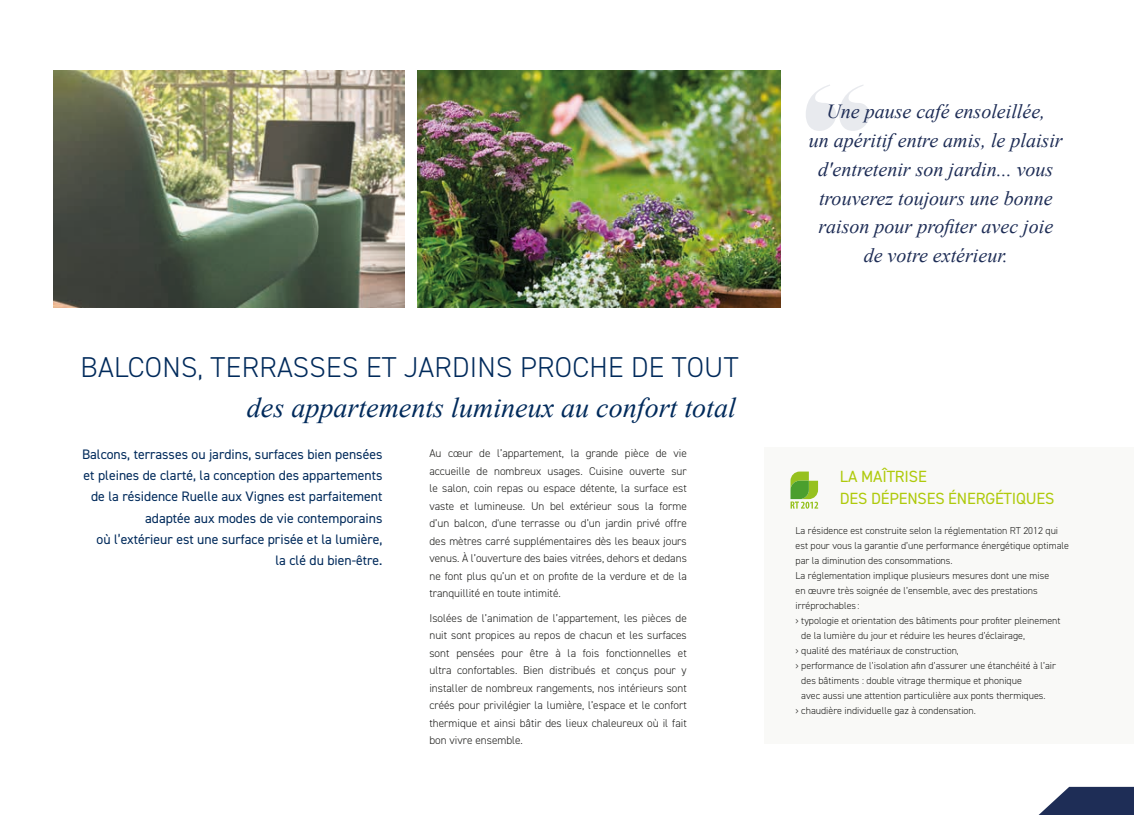
<style>
.page{position:relative;width:1134px;height:815px;background:#fff}
.page>*{position:absolute;margin:0;border:0;box-sizing:border-box;transform-origin:0 0}
.t1{font:300 28.75px "DIN2014";letter-spacing:.01em;color:#002a5b}
.t2{font:italic 28.12px "Times New Roman";color:#002a5b}
.t3{font:italic 20px/28.8px "Times New Roman";color:#1e2d56;text-align:center}
.t4{font:16.25px/21.5px "DIN2014";letter-spacing:-.01em;color:#afca0b}
.t5{font:13.75px/21.2px "DIN2014";color:#002a5b;text-align:right}
.t6{font:300 11.25px/17.5px "DIN2014";color:#1d1d1b;text-align:justify}
.t7{font:300 10px "DIN2014";color:#1d1d1b}
</style>
<div class="page">
<svg style="left:1038px;top:787px;width:96px;height:28px"></svg>
<img style="left:53px;top:71px;width:352px;height:237px">
<img style="left:417px;top:71px;width:364px;height:237px">
<div style="left:764px;top:447px;width:370px;height:297px;background:#f9f9f7"></div>
<svg style="left:790px;top:472px;width:28px;height:37px"></svg>
<svg style="left:806px;top:85px;width:63px;height:46px"></svg>
<h1 class="t1" style="left:81px;top:350px;width:659px">BALCONS, TERRASSES ET JARDINS PROCHE DE TOUT</h1>
<h2 class="t2" style="left:247px;top:388px;width:491px">des appartements lumineux au confort total</h2>
<p class="t5" style="left:82px;top:443px;width:302px">Balcons, terrasses ou jardins, surfaces bien pensées et pleines de clarté, la conception des appartements de la résidence Ruelle aux Vignes est parfaitement adaptée aux modes de vie contemporains<br>où l’extérieur est une surface prisée et la lumière,<br>la clé du bien-être.</p>
<p class="t6" style="left:429px;top:444px;width:259px">Au cœur de l’appartement, la grande pièce de vie accueille de nombreux usages. Cuisine ouverte sur le salon, coin repas ou espace détente, la surface est vaste et lumineuse. Un bel extérieur sous la forme d’un balcon, d'une terrasse ou d’un jardin privé offre des mètres carré supplémentaires dès les beaux jours venus. À l’ouverture des baies vitrées, dehors et dedans ne font plus qu’un et on profite de la verdure et de la tranquillité en toute intimité.</p>
<p class="t6" style="left:429px;top:609px;width:259px">Isolées de l’animation de l’appartement, les pièces de nuit sont propices au repos de chacun et les surfaces sont pensées pour être à la fois fonctionnelles et ultra confortables. Bien distribués et conçus pour y installer de nombreux rangements, nos intérieurs sont créés pour privilégier la lumière, l’espace et le confort thermique et ainsi bâtir des lieux chaleureux où il fait bon vivre ensemble.</p>
<h3 class="t3" style="left:809px;top:97px;width:255px">Une pause café ensoleillée,<br>un apéritif entre amis, le plaisir d'entretenir son jardin... vous trouverez toujours une bonne raison pour profiter avec joie de votre extérieur.</h3>
<h3 class="t4" style="left:840px;top:466px;width:216px">LA MAÎTRISE<br>DES DÉPENSES ÉNERGÉTIQUES</h3>
<p class="t7" style="left:795px;top:525px;width:264px">La résidence est construite selon la réglementation RT 2012 qui</p>
<p class="t7" style="left:795px;top:540px;width:275px">est pour vous la garantie d’une performance énergétique optimale</p>
<p class="t7" style="left:795px;top:555px;width:159px">par la diminution des consommations.</p>
<p class="t7" style="left:795px;top:570px;width:255px">La réglementation implique plusieurs mesures dont une mise</p>
<p class="t7" style="left:795px;top:585px;width:244px">en œuvre très soignée de l’ensemble, avec des prestations</p>
<p class="t7" style="left:795px;top:600px;width:65px">irréprochables :</p>
<p class="t7" style="left:795px;top:615px;width:266px">› typologie et orientation des bâtiments pour profiter pleinement</p>
<p class="t7" style="left:801px;top:630px;width:225px">de la lumière du jour et réduire les heures d’éclairage,</p>
<p class="t7" style="left:795px;top:645px;width:165px">› qualité des matériaux de construction,</p>
<p class="t7" style="left:795px;top:660px;width:262px">› performance de l’isolation afin d’assurer une étanchéité à l’air</p>
<p class="t7" style="left:801px;top:675px;width:222px">des bâtiments : double vitrage thermique et phonique</p>
<p class="t7" style="left:801px;top:690px;width:246px">avec aussi une attention particulière aux ponts thermiques.</p>
<p class="t7" style="left:795px;top:705px;width:182px">› chaudière individuelle gaz à condensation.</p>
</div>
